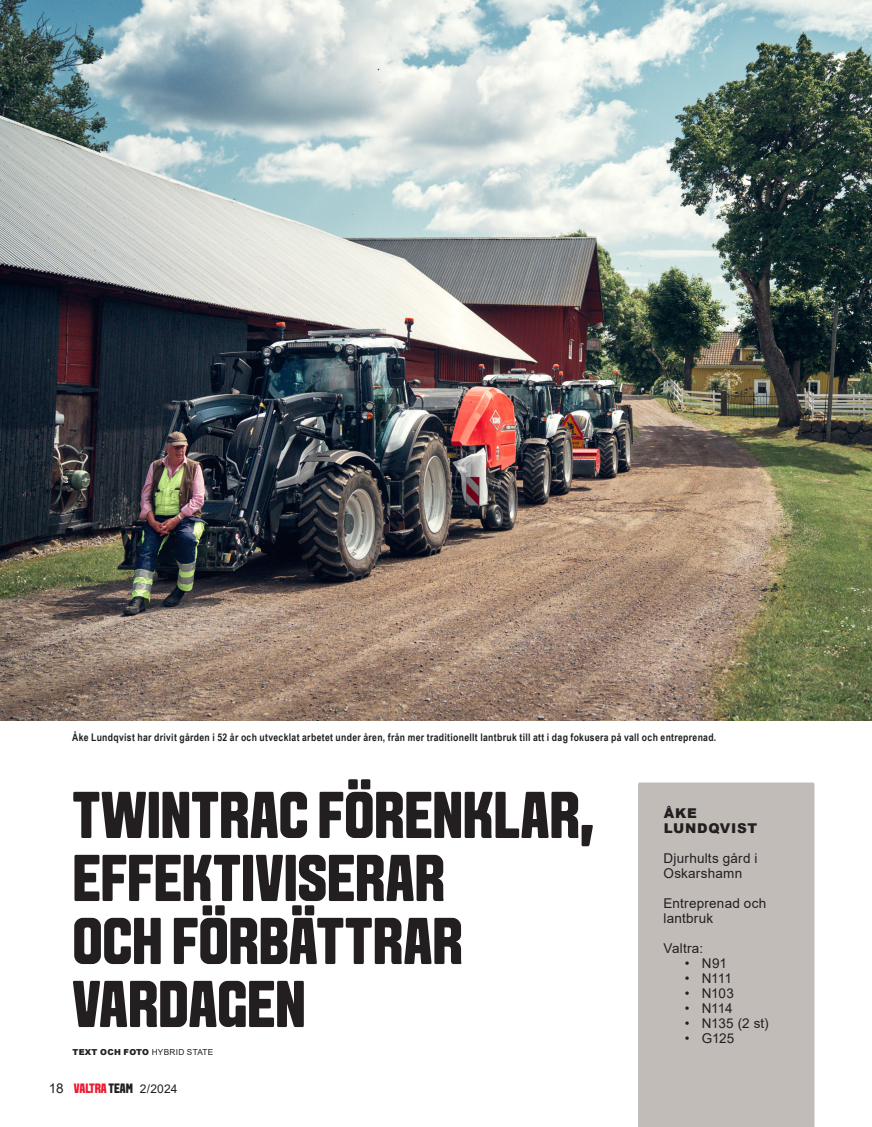
<style>
.page{position:relative;width:872px;height:1127px;background:#fff}
.page>*{position:absolute;margin:0;border:0;box-sizing:border-box;transform-origin:0 0}
.x_Otsikko_60pt_Aveny-T_60_54_pt{font:700 66px/63px "VALTRA Aveny T 2020 Extra";letter-spacing:-.005em;color:#231f20}
.x_Leipis_SIS__Helvetica_9_11_pt{font:13.5px/15px "Arial";letter-spacing:.015em;color:#231f20}
.t1{font:700 13.5px "VALTRA Aveny T 2020 Extra";letter-spacing:-.01em;color:#ed1a33}
.x_Leipis_SIS__Helvetica_9_11_pt-2{font:900 13.5px/15px "Arial";letter-spacing:.05em;color:#231f20}
.t2{font:700 10.5px "Arial Narrow";letter-spacing:.03em;color:#231f20}
.x_Kirjoittaja_ja_kuvaaja_Helvetica_5_5_1{font:900 8.25px "Arial";letter-spacing:.035em;color:#231f20}
.s1{font-weight:400}
.s2{font-family:"Arial";font-weight:400;color:#231f20}
.s3{color:#231f20}
.s4{font-family:"Arial";font-weight:400;font-size:12px;color:#231f20}
</style>
<div class="page">
<img style="left:0;top:0;width:872px;height:720px">
<div style="left:638px;top:782px;width:176px;height:345px;background:#c2bcb9"></div>
<p class="t2" style="left:72px;top:730px;width:645px">Åke Lundqvist har drivit gården i 52 år och utvecklat arbetet under åren, från mer traditionellt lantbruk till att i dag fokusera på vall och entreprenad.</p>
<p class="x_Otsikko_60pt_Aveny-T_60_54_pt" style="left:72px;top:783px;width:523px">TWINTRAC FÖRENKLAR,<br>EFFEKTIVISERAR<br>OCH FÖRBÄTTRAR<br>VARDAGEN</p>
<p class="x_Kirjoittaja_ja_kuvaaja_Helvetica_5_5_1" style="left:72px;top:1046px;width:142px">TEXT OCH FOTO <span class="s1">HYBRID STATE</span></p>
<p class="t1" style="left:49px;top:1080px;width:130px"><span class="s2">18</span> VALTRA <span class="s3">TEAM</span> <span class="s4">2/2024</span></p>
<p class="x_Leipis_SIS__Helvetica_9_11_pt-2" style="left:664px;top:805px;width:95px">ÅKE<br>LUNDQVIST</p>
<p class="x_Leipis_SIS__Helvetica_9_11_pt" style="left:663px;top:850px;width:95px">Djurhults gård i<br>Oskarshamn</p>
<p class="x_Leipis_SIS__Helvetica_9_11_pt" style="left:663px;top:895px;width:104px">Entreprenad och lantbruk</p>
<p class="x_Leipis_SIS__Helvetica_9_11_pt" style="left:663px;top:940px;width:41px">Valtra:</p>
<p class="x_Leipis_SIS__Helvetica_9_11_pt" style="left:685px;top:955px;width:44px">• N91</p>
<p class="x_Leipis_SIS__Helvetica_9_11_pt" style="left:685px;top:970px;width:49px">• N111</p>
<p class="x_Leipis_SIS__Helvetica_9_11_pt" style="left:685px;top:985px;width:51px">• N103</p>
<p class="x_Leipis_SIS__Helvetica_9_11_pt" style="left:685px;top:1000px;width:49px">• N114</p>
<p class="x_Leipis_SIS__Helvetica_9_11_pt" style="left:685px;top:1015px;width:85px">• N135 (2 st)</p>
<p class="x_Leipis_SIS__Helvetica_9_11_pt" style="left:685px;top:1030px;width:51px">• G125</p>
</div>
